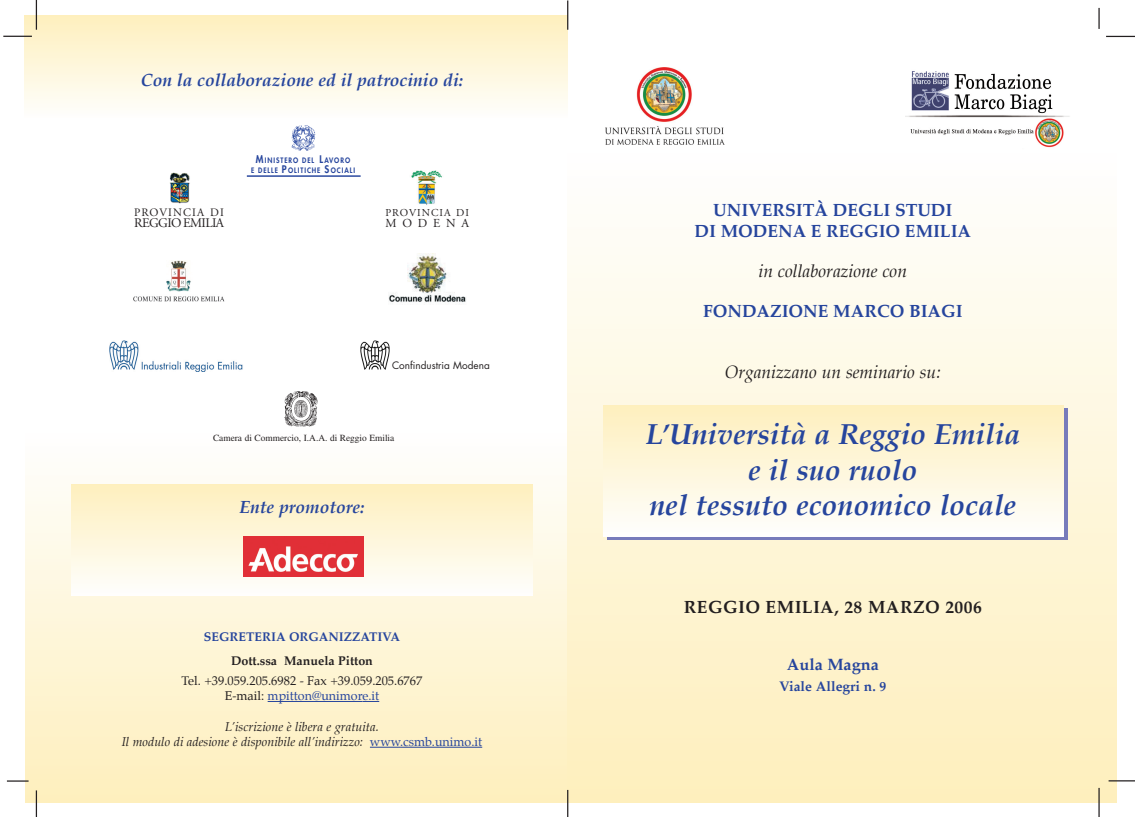
<style>
.page{position:relative;width:1135px;height:817px;background:#fff}
.page>*{position:absolute;margin:0;border:0;box-sizing:border-box;transform-origin:0 0}
.t1{font:italic 700 28.75px/35px "Palatino";color:#26459d;text-align:center}
.t2{font:700 17.5px/21.4px "Palatino";color:#26459d;text-align:center}
.t3{font:italic 700 17.5px "Palatino";color:#26459d}
.t4{font:italic 17.5px "Palatino";color:#231f20}
.t5{font:700 17.5px "Palatino";letter-spacing:.025em;color:#231f20}
.t6{font:700 16.25px "Palatino";color:#26459d}
.t7{font:700 13.75px "Palatino";color:#26459d}
.t8{font:13.12px "Adobe Garamond";letter-spacing:-.045em;color:#231f20}
.t9{font:italic 12.5px/15.2px "Palatino";color:#231f20;text-align:center}
.t10{font:12.5px/15.2px "Palatino";color:#231f20;text-align:center}
.t11{font:700 12.5px "Palatino";color:#26459d}
.t12{font:700 12.5px "Palatino";color:#231f20}
.t13{font:12.25px "Adobe Garamond";letter-spacing:.475em;color:#231f20}
.t14{font:11.38px "Adobe Garamond";letter-spacing:.1em;color:#231f20}
.t15{font:10.62px "Adobe Garamond";letter-spacing:.1em;color:#231f20}
.t16{font:10px "Futura";color:#231f20}
.t17{font:9.38px "Times";color:#231f20}
.t18{font:800 7.25px/10.2px "Futura";letter-spacing:.145em;color:#26459d;text-align:center;scale:.9 1}
.s1{font-size:10.25px}
.s2{color:#26459d}
.s3{font-style:normal;color:#26459d}
</style>
<div class="page">
<div style="left:25px;top:15px;width:543px;height:103px;background:linear-gradient(to bottom,#feefbd,#fefefc)"></div>
<div style="left:25px;top:433px;width:549px;height:369px;background:linear-gradient(to bottom,#fefefd,#fdeebd)"></div>
<div style="left:568px;top:153px;width:549px;height:649px;background:linear-gradient(to bottom,#fefefd,#fdefbc)"></div>
<svg style="left:607px;top:408px;width:460px;height:131px;fill:#777bbb"></svg>
<img style="left:906px;top:71px;width:164px;height:77px">
<img style="left:606px;top:67px;width:118px;height:78px">
<div style="left:603px;top:405px;width:461px;height:131px;background:linear-gradient(to bottom,#feefbd,#fefefd)"></div>
<div style="left:72px;top:484px;width:460px;height:111px;background:linear-gradient(to bottom,#feefbd,#fefefc)"></div>
<div style="left:244px;top:536px;width:119px;height:41px;background:#e12f37"></div>
<img style="left:248px;top:546px;width:110px;height:26px">
<hr style="left:268px;top:700px;width:94px;height:1px;background:#26459d">
<svg style="left:362px;top:700px;width:17px;height:1px"></svg>
<hr style="left:370px;top:746px;width:30px;height:1px;background:#26459d">
<hr style="left:400px;top:746px;width:82px;height:1px;background:#26459d">
<img style="left:360px;top:340px;width:30px;height:30px">
<svg style="left:3px;top:36px;width:29px;height:1px"></svg>
<hr style="left:36px;top:0;width:1px;height:30px;background:#231f20">
<svg style="left:36px;top:790px;width:1px;height:26px"></svg>
<svg style="left:7px;top:780px;width:22px;height:1px"></svg>
<svg style="left:567px;top:789px;width:1px;height:27px"></svg>
<hr style="left:1098px;top:787px;width:2px;height:29px;background:#231f20">
<svg style="left:1109px;top:780px;width:26px;height:1px"></svg>
<hr style="left:567px;top:0;width:1px;height:30px;background:#231f20">
<svg style="left:1106px;top:36px;width:29px;height:1px"></svg>
<hr style="left:1098px;top:8px;width:2px;height:21px;background:#231f20">
<img style="left:388px;top:253px;width:78px;height:51px">
<img style="left:133px;top:261px;width:92px;height:41px">
<img style="left:411px;top:170px;width:31px;height:35px">
<img style="left:170px;top:172px;width:20px;height:32px">
<img style="left:109px;top:340px;width:134px;height:31px">
<img style="left:284px;top:391px;width:34px;height:35px">
<img style="left:290px;top:116px;width:27px;height:35px">
<hr style="left:247px;top:175px;width:114px;height:2px;background:#26459d">
<h2 class="t3" style="left:141px;top:71px;width:324px">Con la collaborazione ed il patrocinio di:</h2>
<p class="t14" style="left:134px;top:207px;width:91px">PROVINCIA DI</p>
<p class="t8" style="left:134px;top:217px;width:91px">REGGIO EMILIA</p>
<p class="t18" style="left:251px;top:155px;width:117px"><span class="s1">M</span>INISTERO DEL <span class="s1">L</span>AVORO<br>E DELLE <span class="s1">P</span>OLITICHE <span class="s1">S</span>OCIALI</p>
<p class="t15" style="left:385px;top:208px;width:85px">PROVINCIA DI</p>
<p class="t13" style="left:385px;top:217px;width:85px">MODENA</p>
<p class="t16" style="left:392px;top:360px;width:99px">Confindustria Modena</p>
<p class="t17" style="left:213px;top:434px;width:183px">Camera di Commercio, I.A.A. di Reggio Emilia</p>
<h2 class="t3" style="left:239px;top:498px;width:127px">Ente promotore:</h2>
<p class="t11" style="left:204px;top:631px;width:198px">SEGRETERIA ORGANIZZATIVA</p>
<p class="t12" style="left:231px;top:654px;width:143px">Dott.ssa Manuela Pitton</p>
<p class="t10" style="left:182px;top:673px;width:242px">Tel. +39.059.205.6982 - Fax +39.059.205.6767<br>E-mail: <span class="s2">mpitton@unimore.it</span></p>
<p class="t9" style="left:122px;top:719px;width:362px">L’iscrizione è libera e gratuita.<br>Il modulo di adesione è disponibile all’indirizzo: <span class="s3">www.csmb.unimo.it</span></p>
<h2 class="t2" style="left:695px;top:200px;width:278px">UNIVERSITÀ DEGLI STUDI<br>DI MODENA E REGGIO EMILIA</h2>
<h2 class="t4" style="left:759px;top:263px;width:150px">in collaborazione con</h2>
<h2 class="t2" style="left:703px;top:301px;width:261px">FONDAZIONE MARCO BIAGI</h2>
<h2 class="t4" style="left:725px;top:363px;width:217px">Organizzano un seminario su:</h2>
<h1 class="t1" style="left:645px;top:419px;width:377px">L’Università a Reggio Emilia e il suo ruolo<br>nel tessuto economico locale</h1>
<h2 class="t5" style="left:684px;top:598px;width:299px">REGGIO EMILIA, 28 MARZO 2006</h2>
<h3 class="t6" style="left:787px;top:656px;width:94px">Aula Magna</h3>
<p class="t7" style="left:779px;top:679px;width:109px">Viale Allegri n. 9</p>
</div>
